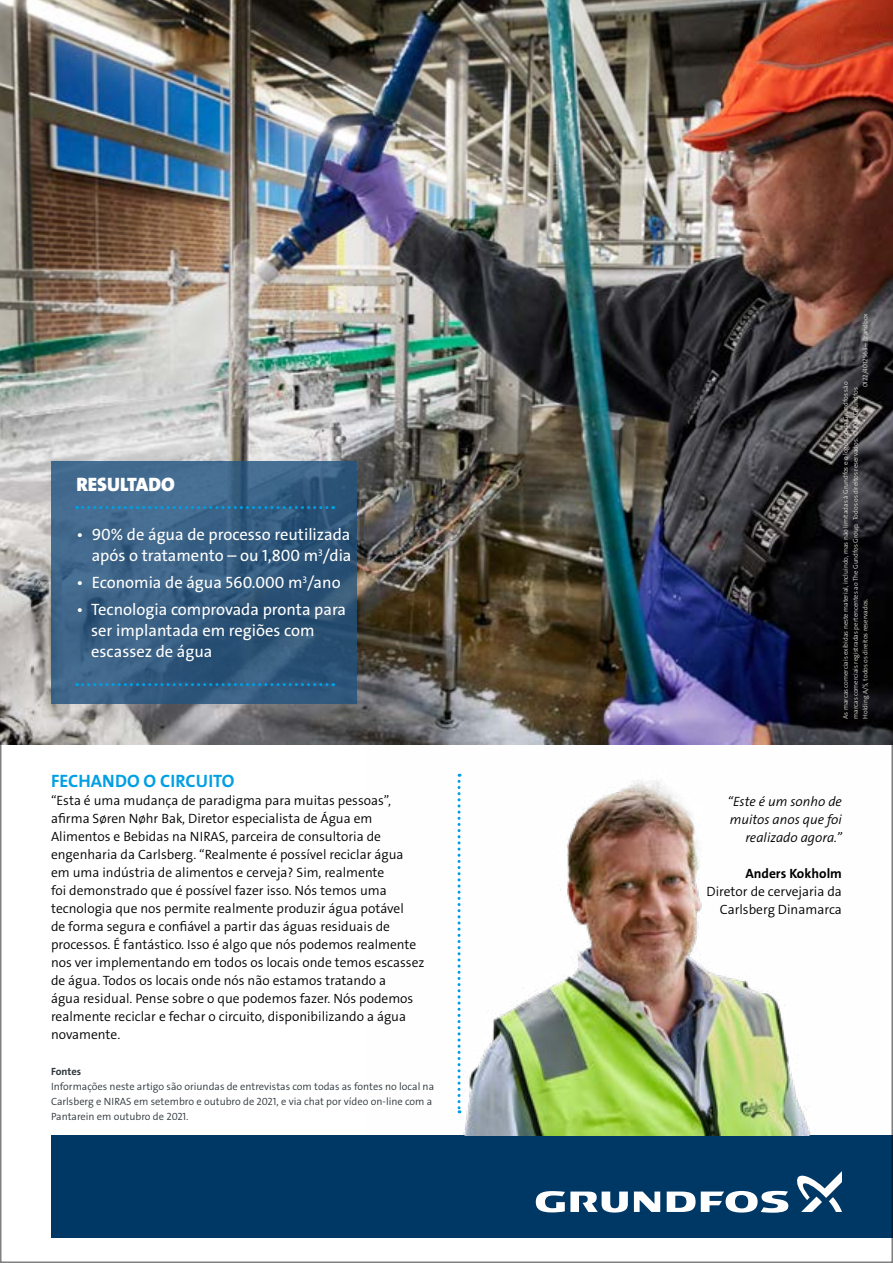
<style>
.page{position:relative;width:893px;height:1263px;background:#fff}
.page>*{position:absolute;margin:0;border:0;box-sizing:border-box;transform-origin:0 0}
.t1{font:19.5px "Grundfos The Sans V2 OT 9 BL";color:#fff}
.t2{font:18px "Grundfos The Sans V2 OT 7 B";color:#009fe3}
.t3{font:16.5px/21px "Grundfos The Sans V2 OT 5 R";color:#fff;text-align:right}
.t4{font:13.5px/18px "Grundfos The Sans V2 OT 4 SL";color:#000}
.t5{font:13.5px/18px "Grundfos The Sans V2 OT 4 SL Italic";color:#000;text-align:right}
.t6{font:13.5px "Grundfos The Sans V2 OT 7 B";color:#000}
.t7{font:10.5px/15px "Grundfos The Sans V2 OT 4 SL";color:#2e373b}
.t8{font:10.5px "Grundfos The Sans V2 OT 7 B";color:#2e373b}
.t9{font:6.75px/9.8px "Grundfos The Sans V2 OT 4 SL";color:#e2e0d9}
</style>
<div class="page">
<div style="left:51px;top:1135px;width:842px;height:102px;background:#003865"></div>
<svg style="left:634px;top:1191px;width:26px;height:21px"></svg>
<svg style="left:536px;top:1191px;width:92px;height:21px"></svg>
<svg style="left:667px;top:1191px;width:121px;height:22px"></svg>
<svg style="left:797px;top:1171px;width:45px;height:41px"></svg>
<img style="left:0;top:0;width:893px;height:744px">
<svg style="left:51px;top:461px;width:305px;height:242px;background:#375e81"></svg>
<svg style="left:77px;top:506px;width:257px;height:3px"></svg>
<svg style="left:77px;top:683px;width:257px;height:3px"></svg>
<img style="left:367px;top:723px;width:526px;height:412px">
<h1 class="t1" style="left:77px;top:472px;width:100px">RESULTADO</h1>
<p class="t3" style="left:77px;top:524px;width:277px">• 90% de água de processo reutilizada após o tratamento – ou 1,800 m<sup>3</sup>/dia</p>
<p class="t3" style="left:77px;top:572px;width:266px">• Economia de água 560.000 m<sup>3</sup>/ano</p>
<p class="t3" style="left:91px;top:599px;width:256px;text-align:left;text-indent:-15px">• Tecnologia comprovada pronta para ser implantada em regiões com escassez de água</p>
<h2 class="t2" style="left:51px;top:769px;width:185px">FECHANDO O CIRCUITO</h2>
<p class="t4" style="left:51px;top:792px;width:375px">“Esta é uma mudança de paradigma para muitas pessoas”, afirma Søren Nøhr Bak, Diretor especialista de Água em Alimentos e Bebidas na NIRAS, parceira de consultoria de engenharia da Carlsberg. “Realmente é possível reciclar água em uma indústria de alimentos e cerveja? Sim, realmente<br>foi demonstrado que é possível fazer isso. Nós temos uma tecnologia que nos permite realmente produzir água potável<br>de forma segura e confiável a partir das águas residuais de processos. É fantástico. Isso é algo que nós podemos realmente nos ver implementando em todos os locais onde temos escassez de água. Todos os locais onde nós não estamos tratando a<br>água residual. Pense sobre o que podemos fazer. Nós podemos realmente reciclar e fechar o circuito, disponibilizando a água novamente.</p>
<p class="t8" style="left:51px;top:1065px;width:32px">Fontes</p>
<p class="t7" style="left:51px;top:1079px;width:385px">Informações neste artigo são oriundas de entrevistas com todas as fontes no local na<br>Carlsberg e NIRAS em setembro e outubro de 2021, e via chat por vídeo on-line com a<br>Pantarein em outubro de 2021.</p>
<p class="t9" style="left:860px;top:387px;width:76px;rotate:-90deg">0122/4012563 – Brandbox</p>
<p class="t9" style="left:841px;top:719px;width:338px;rotate:-90deg">As marcas comerciais exibidas neste material, incluindo, mas não limitadas à Grundfos e o logotipo da Grundfos são marcas comerciais registradas pertencentes ao The Gundfos Group. Todos os direitos reservados. © 2022 Grundfos<br>Holding A/S, todos os direitos reservados.</p>
<p class="t5" style="left:728px;top:793px;width:116px">“Este é um sonho de muitos anos que foi realizado agora.”</p>
<p class="t6" style="left:745px;top:865px;width:98px">Anders Kokholm</p>
<p class="t4" style="left:707px;top:883px;width:137px;text-align:right">Diretor de cervejaria da<br>Carlsberg Dinamarca</p>
</div>
